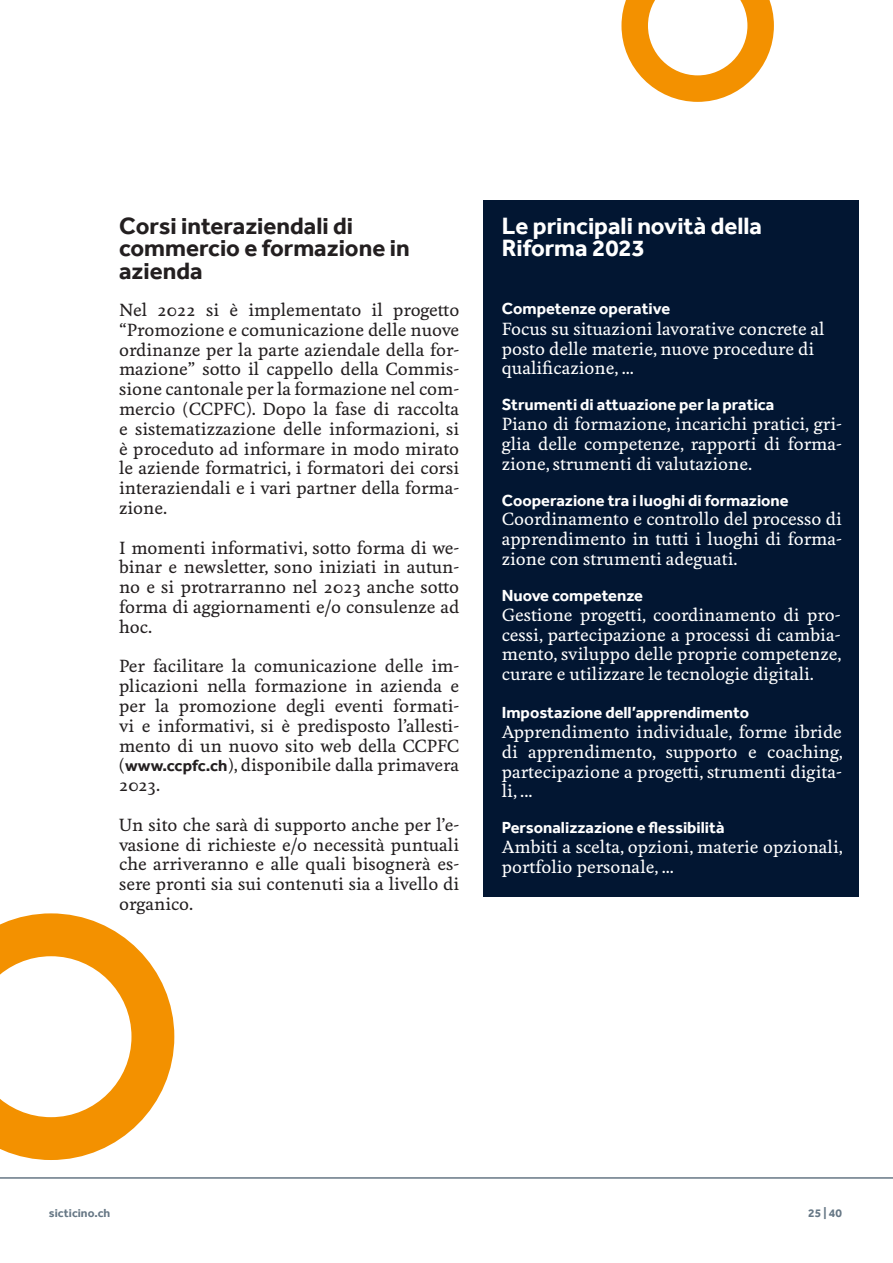
<style>
.page{position:relative;width:893px;height:1263px;background:#fff}
.page>*{position:absolute;margin:0;border:0;box-sizing:border-box;transform-origin:0 0}
.Titolo_3{font:700 24.3px/22.5px "Effra";color:#231f20}
.Titolo_3-2{font:700 24.3px/22.5px "Effra";color:#fff}
.Testo_base{font:500 16.5px/19.8px "Feijoa";color:#231f20;text-align:justify}
.Testo_base-2{font:500 16.5px/19.8px "Feijoa";color:#fff;text-align:justify}
.Testo_base-3{font:700 16.5px "Effra";color:#fff}
.t1{font:700 12px "Effra";color:#667785}
.s1{font-family:"Effra";font-weight:700}
</style>
<div class="page">
<div style="left:483px;top:200px;width:376px;height:696px;background:#021632"></div>
<hr style="left:0;top:1177px;width:893px;height:2px;background:#667785">
<svg style="left:0;top:913px;width:174px;height:247px"></svg>
<svg style="left:621px;top:0;width:153px;height:102px"></svg>
<p class="Titolo_3" style="left:119px;top:214px;width:292px">Corsi interaziendali di commercio e formazione in azienda</p>
<p class="Testo_base" style="left:119px;top:301px;width:342px">Nel 2022 si è implementato il progetto “Promozione e comunicazione delle nuove ordinanze per la parte aziendale della for&shy;mazione” sotto il cappello della Commis&shy;sione cantonale per la formazione nel com&shy;mercio (CCPFC). Dopo la fase di raccolta e sistematizzazione delle informazioni, si è proceduto ad informare in modo mirato le aziende formatrici, i formatori dei corsi interaziendali e i vari partner della forma&shy;zione.</p>
<p class="Testo_base" style="left:119px;top:538px;width:342px">I momenti informativi, sotto forma di we&shy;binar e newsletter, sono iniziati in autun&shy;no e si protrarranno nel 2023 anche sotto forma di aggiornamenti e/o consulenze ad hoc.</p>
<p class="Testo_base" style="left:119px;top:657px;width:342px">Per facilitare la comunicazione delle im&shy;plicazioni nella formazione in azienda e per la promozione degli eventi formati&shy;vi e informativi, si è predisposto l’allesti&shy;mento di un nuovo sito web della CCPFC (<span class="s1">www.ccpfc.ch</span>), disponibile dalla primavera 2023.</p>
<p class="Testo_base" style="left:119px;top:815px;width:342px">Un sito che sarà di supporto anche per l’e&shy;vasione di richieste e/o necessità puntuali che arriveranno e alle quali bisognerà es&shy;sere pronti sia sui contenuti sia a livello di organico.</p>
<p class="Titolo_3-2" style="left:502px;top:214px;width:262px">Le principali novità della<br>Riforma 2023</p>
<p class="Testo_base-2" style="left:502px;top:298px;width:324px;line-height:20.2px;text-align:left"><span class="s1">Competenze operative<br></span>Focus su situazioni lavorative concrete al posto delle materie, nuove procedure di qualificazione, ...</p>
<p class="Testo_base-3" style="left:502px;top:395px;width:274px">Strumenti di attuazione per la pratica</p>
<p class="Testo_base-2" style="left:502px;top:415px;width:342px">Piano di formazione, incarichi pratici, gri&shy;glia delle competenze, rapporti di forma&shy;zione, strumenti di valutazione.</p>
<p class="Testo_base-3" style="left:502px;top:490px;width:288px">Cooperazione tra i luoghi di formazione</p>
<p class="Testo_base-2" style="left:502px;top:510px;width:342px">Coordinamento e controllo del processo di apprendimento in tutti i luoghi di forma&shy;zione con strumenti adeguati.</p>
<p class="Testo_base-3" style="left:502px;top:585px;width:143px">Nuove competenze</p>
<p class="Testo_base-2" style="left:502px;top:605px;width:341px">Gestione progetti, coordinamento di pro&shy;cessi, partecipazione a processi di cambia&shy;mento, sviluppo delle proprie competenze, curare e utilizzare le tecnologie digitali.</p>
<p class="Testo_base-3" style="left:502px;top:703px;width:249px">Impostazione dell’apprendimento</p>
<p class="Testo_base-2" style="left:502px;top:722px;width:343px">Apprendimento individuale, forme ibride di apprendimento, supporto e coaching, partecipazione a progetti, strumenti digita&shy;li, ...</p>
<p class="Testo_base-3" style="left:502px;top:818px;width:224px">Personalizzazione e flessibilità</p>
<p class="Testo_base-2" style="left:502px;top:838px;width:343px">Ambiti a scelta, opzioni, materie opzionali, portfolio personale, ...</p>
<p class="t1" style="left:49px;top:1205px;width:63px">sicticino.ch</p>
<p class="t1" style="left:808px;top:1205px;width:35px">25 | 40</p>
</div>
